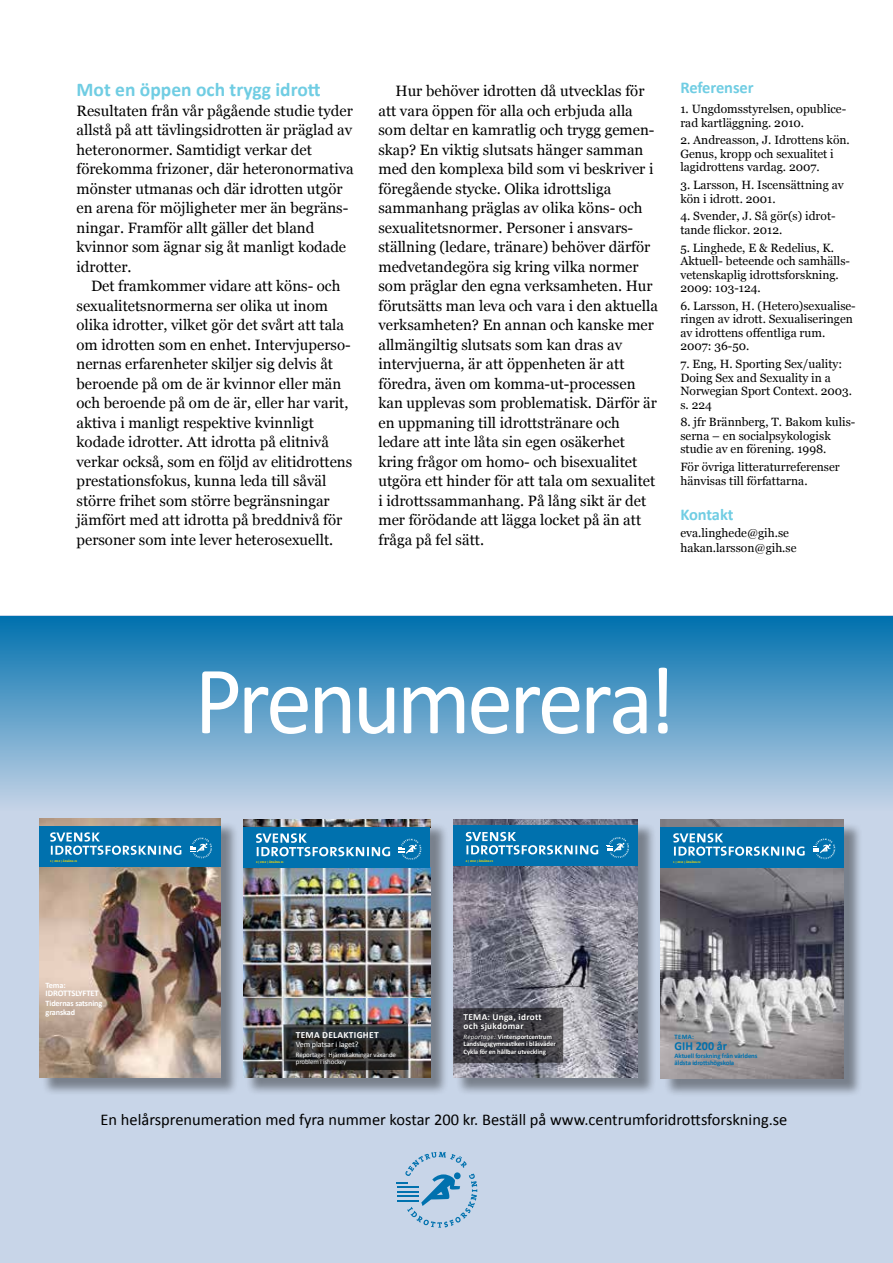
<style>
.page{position:relative;width:893px;height:1263px;background:#fff}
.page>*{position:absolute;margin:0;border:0;box-sizing:border-box;transform-origin:0 0}
.t1{font:97.5px "Calibri";color:#fff;scale:.95 1}
.t2{font:700 19.5px "Calibri";color:#70cde3}
.t3{font:700 16.5px "Calibri";letter-spacing:-.01em;color:#70cde3}
.t4{font:16.35px "Calibri";color:#000}
.t5{font:15px/19.5px "Georgia";color:#000}
.t6{font:700 12.3px "Calibri";color:#0071ae}
.t7{font:12px/13.5px "Georgia";color:#000}
.t8{font:700 9.45px "Calibri";letter-spacing:.03em;color:#fff}
.t9{font:700 9.3px/9px "Calibri";letter-spacing:.03em;color:#fff}
.t10{font:700 8.55px "Calibri";letter-spacing:-.015em;color:#fff}
.t11{font:700 8.25px/8.2px "Calibri";letter-spacing:-.015em;color:#fff}
.t12{font:8.1px "Calibri";letter-spacing:-.015em;color:#fff}
.t13{font:6.9px/6.9px "Calibri";letter-spacing:-.015em;color:#fff}
.t14{font:700 6.75px/7.6px "Calibri";letter-spacing:-.015em;color:#fff}
.t15{font:700 6.75px/7.6px "Calibri";letter-spacing:-.015em;color:#0071ae}
.t16{font:700 3px "Calibri";color:#fd0}
.t17{font:700 2.85px "Calibri";color:#fd0}
.s1{font-weight:400;font-style:italic}
</style>
<div class="page">
<div style="left:0;top:616px;width:893px;height:647px;background:#c8d5e8"></div>
<svg style="left:397px;top:1152px;width:80px;height:76px"></svg>
<div style="left:41px;top:821px;width:198px;height:275px;background:#000;opacity:.4"></div>
<img style="left:39px;top:866px;width:181px;height:211px">
<img style="left:39px;top:819px;width:181px;height:7px">
<div style="left:39px;top:826px;width:181px;height:40px;background:#0071ae"></div>
<svg style="left:190px;top:838px;width:22px;height:20px"></svg>
<svg style="left:50px;top:832px;width:131px;height:23px"></svg>
<div style="left:0;top:616px;width:893px;height:194px;background:linear-gradient(to bottom,#0070ad,#c4d3e6)"></div>
<div style="left:246px;top:822px;width:203px;height:274px;background:#000;opacity:.4"></div>
<img style="left:243px;top:868px;width:187px;height:130px">
<img style="left:243px;top:819px;width:187px;height:8px">
<div style="left:243px;top:827px;width:187px;height:41px;background:#0071ae"></div>
<svg style="left:399px;top:839px;width:22px;height:21px"></svg>
<svg style="left:256px;top:833px;width:134px;height:23px"></svg>
<img style="left:243px;top:998px;width:187px;height:79px">
<svg style="left:283px;top:1024px;width:125px;height:47px;background:#2b2c2d"></svg>
<div style="left:456px;top:822px;width:200px;height:274px;background:#000;opacity:.4"></div>
<img style="left:453px;top:819px;width:185px;height:7px">
<img style="left:453px;top:866px;width:185px;height:211px">
<div style="left:453px;top:826px;width:185px;height:40px;background:#0071ae"></div>
<svg style="left:607px;top:837px;width:22px;height:21px"></svg>
<svg style="left:466px;top:832px;width:132px;height:22px"></svg>
<svg style="left:453px;top:1008px;width:110px;height:55px;background:#403e45"></svg>
<div style="left:462px;top:1013px;width:96px;height:44px;background:#000;opacity:.75"></div>
<div style="left:663px;top:822px;width:200px;height:275px;background:#000;opacity:.4"></div>
<img style="left:661px;top:867px;width:183px;height:211px">
<img style="left:661px;top:820px;width:183px;height:7px">
<div style="left:661px;top:827px;width:183px;height:40px;background:#0071ae"></div>
<svg style="left:813px;top:838px;width:22px;height:21px"></svg>
<svg style="left:673px;top:833px;width:132px;height:23px"></svg>
<h2 class="t2" style="left:77px;top:77px;width:246px">Mot en öppen och trygg idrott</h2>
<p class="t5" style="left:77px;top:100px;width:279px">Resultaten från vår pågående studie tyder allstå på att tävlingsidrotten är präglad av heteronormer. Samtidigt verkar det förekomma frizoner, där heteronormativa mönster utmanas och där idrotten utgör en arena för möjligheter mer än begräns&shy;ningar. Framför allt gäller det bland kvinnor som ägnar sig åt manligt kodade idrotter.</p>
<p class="t5" style="left:77px;top:275px;width:277px;text-indent:14px">Det framkommer vidare att köns- och sexualitetsnormerna ser olika ut inom olika idrotter, vilket gör det svårt att tala om idrotten som en enhet. Intervjuperso&shy;nernas erfarenheter skiljer sig delvis åt beroende på om de är kvinnor eller män och beroende på om de är, eller har varit, aktiva i manligt respektive kvinnligt kodade idrotter. Att idrotta på elitnivå verkar också, som en följd av elitidrottens prestationsfokus, kunna leda till såväl större frihet som större begränsningar jämfört med att idrotta på breddnivå för personer som inte lever heterosexuellt.</p>
<p class="t5" style="left:378px;top:80px;width:281px;text-indent:17px">Hur behöver idrotten då utvecklas för att vara öppen för alla och erbjuda alla som deltar en kamratlig och trygg gemen&shy;skap? En viktig slutsats hänger samman med den komplexa bild som vi beskriver i föregående stycke. Olika idrottsliga sammanhang präglas av olika köns- och sexualitetsnormer. Personer i ansvars&shy;ställning (ledare, tränare) behöver därför medvetandegöra sig kring vilka normer som präglar den egna verksamheten. Hur förutsätts man leva och vara i den aktuella verksamheten? En annan och kanske mer allmängiltig slutsats som kan dras av intervjuerna, är att öppenheten är att föredra, även om komma-ut-processen kan upplevas som problematisk. Därför är en uppmaning till idrottstränare och ledare att inte låta sin egen osäkerhet kring frågor om homo- och bisexualitet utgöra ett hinder för att tala om sexualitet i idrottssammanhang. På lång sikt är det mer förödande att lägga locket på än att fråga på fel sätt.</p>
<p class="t3" style="left:680px;top:77px;width:75px">Referenser</p>
<p class="t7" style="left:680px;top:102px;width:167px">1. Ungdomsstyrelsen, opublice&shy;rad kartläggning. 2010.</p>
<p class="t7" style="left:680px;top:133px;width:171px">2. Andreasson, J. Idrottens kön.<br>Genus, kropp och sexualitet i lagidrottens vardag. 2007.</p>
<p class="t7" style="left:680px;top:178px;width:165px">3. Larsson, H. Iscensättning av kön i idrott. 2001.</p>
<p class="t7" style="left:680px;top:209px;width:157px">4. Svender, J. Så gör(s) idrot&shy;tande flickor. 2012.</p>
<p class="t7" style="left:680px;top:240px;width:171px">5. Linghede, E &amp; Redelius, K.<br>Aktuell- beteende och samhälls&shy;vetenskaplig idrottsforskning.<br>2009: 103-124.</p>
<p class="t7" style="left:680px;top:298px;width:177px">6. Larsson, H. (Hetero)sexualise&shy;ringen av idrott. Sexualiseringen av idrottens offentliga rum.<br>2007: 36-50.</p>
<p class="t7" style="left:680px;top:357px;width:173px">7. Eng, H. Sporting Sex/uality:<br>Doing Sex and Sexuality in a<br>Norwegian Sport Context. 2003. s. 224</p>
<p class="t7" style="left:680px;top:415px;width:176px">8. jfr Brännberg, T. Bakom kulis&shy;serna – en socialpsykologisk studie av en förening. 1998.</p>
<p class="t7" style="left:680px;top:460px;width:161px">För övriga litteraturreferenser hänvisas till författarna.</p>
<p class="t3" style="left:680px;top:504px;width:55px">Kontakt</p>
<p class="t7" style="left:680px;top:525px;width:118px;line-height:15px">eva.linghede@gih.se hakan.larsson@gih.se</p>
<h1 class="t1" style="left:194px;top:639px;width:509px">Prenumerera!</h1>
<p class="t17" style="left:50px;top:859px;width:29px">1 | 2012 | ÅRGÅNG 21</p>
<p class="t11" style="left:46px;top:981px;width:22px">Tema:</p>
<p class="t10" style="left:46px;top:988px;width:55px">IDROTTSLYFTET</p>
<p class="t11" style="left:46px;top:999px;width:58px">Tidernas satsning granskad</p>
<p class="t16" style="left:256px;top:860px;width:29px">3 | 2012 | ÅRGÅNG 21</p>
<p class="t8" style="left:296px;top:1029px;width:84px">TEMA DELAKTIGHET</p>
<p class="t12" style="left:296px;top:1039px;width:64px">Vem platsar i laget?</p>
<p class="t13" style="left:296px;top:1052px;width:102px">Reportage: Hjärnskakningar växande problem i ishockey</p>
<p class="t16" style="left:466px;top:858px;width:29px">4 | 2012 | ÅRGÅNG 21</p>
<p class="t9" style="left:464px;top:1012px;width:80px">TEMA: Unga, idrott och sjukdomar</p>
<p class="t14" style="left:464px;top:1032px;width:94px"><span class="s1">Reportage:</span> Vintersportcentrum<br>Landslagsgymnastiken i blåsväder<br>Cykla för en hållbar utveckling</p>
<p class="t17" style="left:673px;top:860px;width:29px">1 | 2013 | ÅRGÅNG 22</p>
<p class="t15" style="left:675px;top:1033px;width:21px">TEMA:</p>
<p class="t6" style="left:675px;top:1038px;width:54px">GIH 200 år</p>
<p class="t15" style="left:675px;top:1051px;width:84px">Aktuell forskning från världens äldsta idrottshögskola</p>
<p class="t4" style="left:101px;top:1109px;width:688px">En helårsprenumeration med fyra nummer kostar 200 kr. Beställ på www.centrumforidrottsforskning.se</p>
</div>
